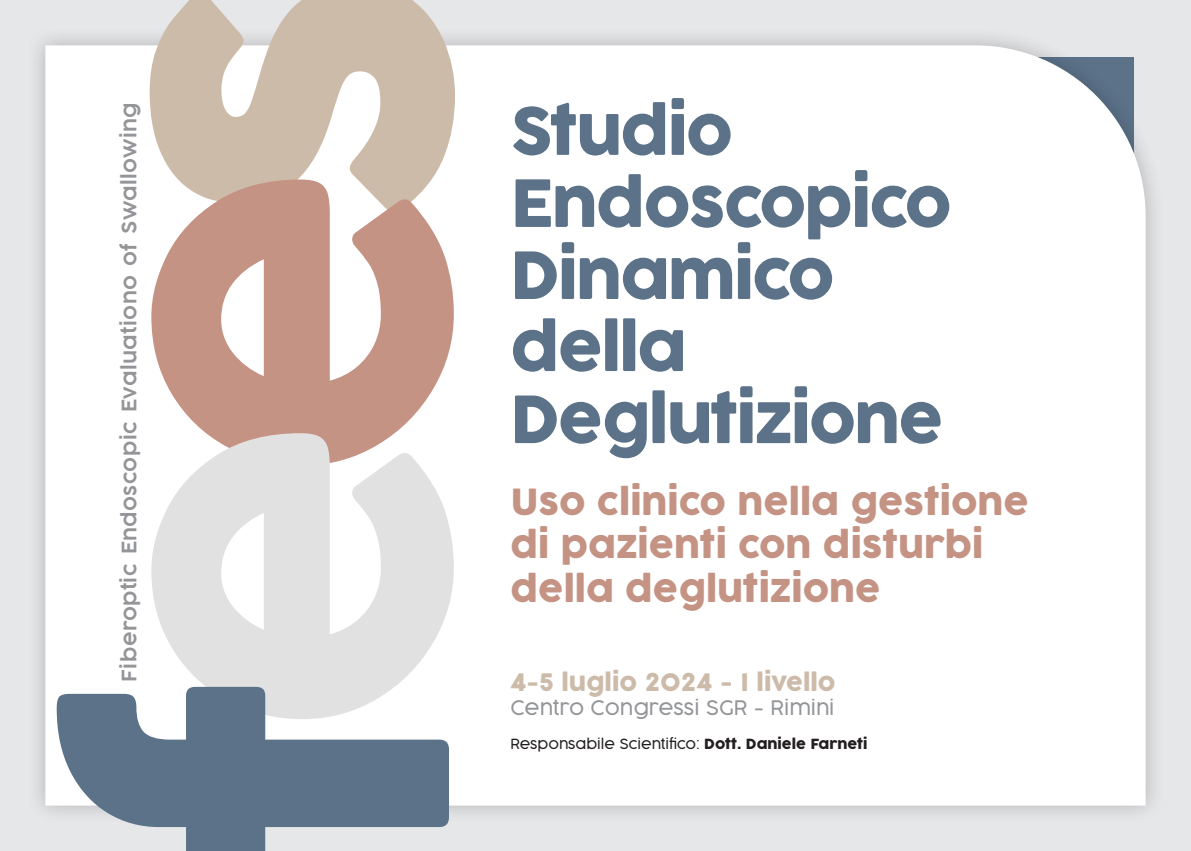
<style>
.page{position:relative;width:1191px;height:851px;background:#fff}
.page>*{position:absolute;margin:0;border:0;box-sizing:border-box;transform-origin:0 0}
.t1{font:64px/72px "Cocogoose Pro";letter-spacing:-.03em;color:#5b7289}
.t2{font:36px/43.2px "Cocogoose Pro";color:#c49384}
.t3{font:24px "Cocogoose Pro";color:#cdbbaa}
.t4{font:300 20px "Cocogoose Pro";letter-spacing:.02em;color:#939598}
.t5{font:300 20px "Cocogoose Pro";color:#939598}
.t6{font:300 14px "Cocogoose Pro";color:#231f20}
.s1{font-weight:400}
</style>
<div class="page">
<div style="left:0;top:0;width:1191px;height:850px;background:#e6e7e9"></div>
<div style="left:26px;top:26px;width:1138px;height:798px;background:#231f20;opacity:.25"></div>
<div style="left:45px;top:45px;width:1100px;height:760px;background:#fff"></div>
<svg style="left:150px;top:0;width:305px;height:212px;background:#d6c8bb"></svg>
<svg style="left:151px;top:179px;width:303px;height:254px;background:#d4b1a6"></svg>
<svg style="left:151px;top:433px;width:303px;height:286px;fill:#e0e1e0"></svg>
<svg style="left:57px;top:686px;width:392px;height:164px;fill:#5b7289"></svg>
<p class="t4" style="left:116px;top:681px;width:581px;rotate:-90deg">Fiberoptic Endoscopic Evaluationo of Swallowing</p>
<h1 class="t1" style="left:510px;top:97px;width:443px">Studio<br>Endoscopico<br>Dinamico della<br>Deglutizione</h1>
<p class="t2" style="left:510px;top:481px;width:520px">Uso clinico nella gestione di pazienti con disturbi della deglutizione</p>
<p class="t3" style="left:510px;top:666px;width:327px">4-5 luglio 2024 - I livello</p>
<p class="t5" style="left:510px;top:694px;width:325px">Centro Congressi SGR - Rimini</p>
<p class="t6" style="left:510px;top:734px;width:359px">Responsabile Scientifico: <span class="s1">Dott. Daniele Farneti</span></p>
</div>
